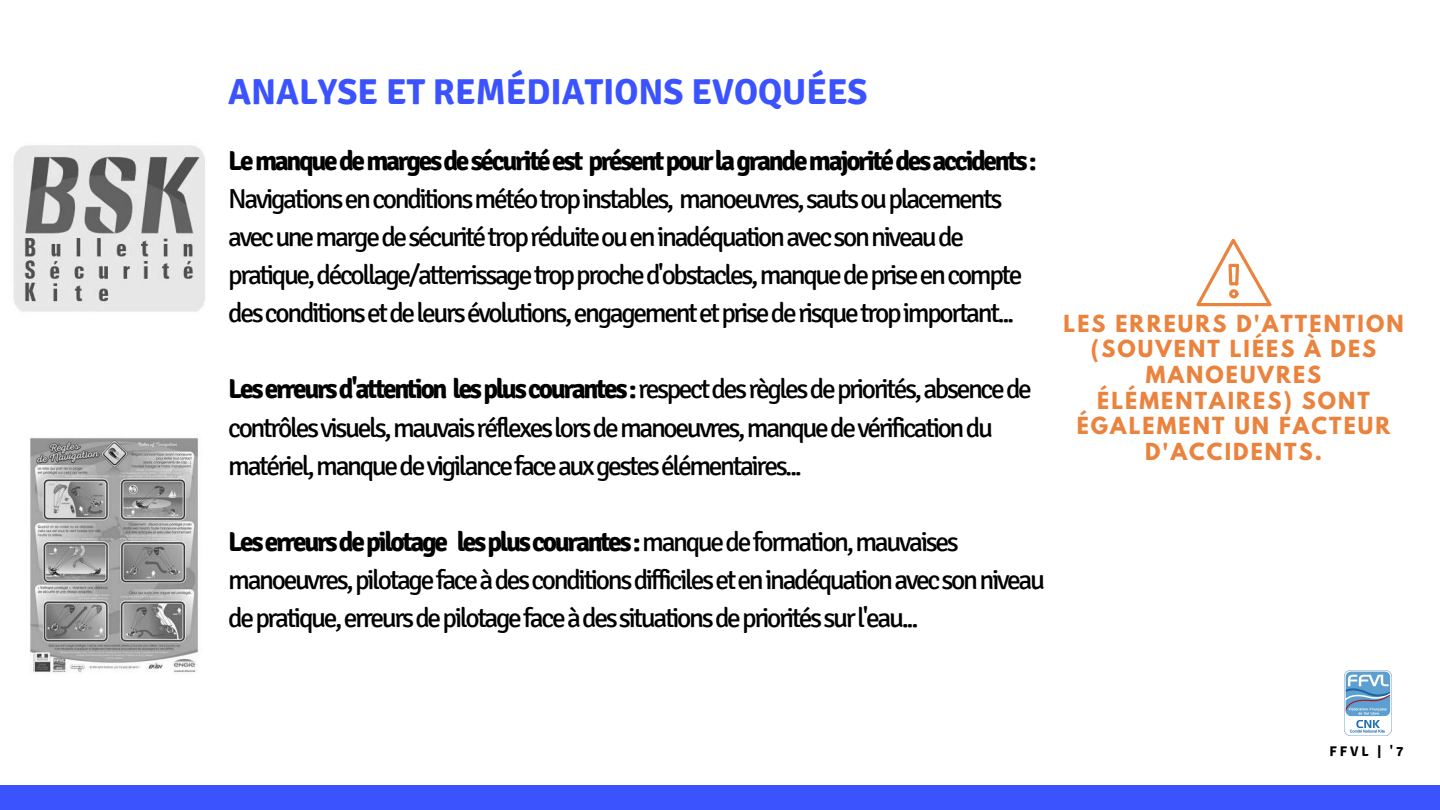
<style>
.page{position:relative;width:1440px;height:810px;background:#fff}
.page>*{position:absolute;margin:0;border:0;box-sizing:border-box;transform-origin:0 0}
.t1{font:700 36px "Signika";color:#3b53ff}
.t2{font:27.4px/38.1px "Signika";letter-spacing:-.085em;color:#000}
.t3{font:700 27.4px "Signika";letter-spacing:-.085em;color:#000}
.t4{font:700 20.9px/25.6px "League Spartan";letter-spacing:.1em;color:#ea833d;text-align:center}
.t5{font:700 14px "Signika";color:#000}
.s1{font-weight:700}
</style>
<div class="page">
<img style="left:13px;top:145px;width:192px;height:167px">
<img style="left:30px;top:437px;width:169px;height:236px">
<div style="left:0;top:785px;width:1440px;height:25px;background:#3b53ff"></div>
<svg style="left:1196px;top:239px;width:75px;height:67px"></svg>
<img style="left:1344px;top:671px;width:48px;height:64px">
<h1 class="t1" style="left:228px;top:70px;width:641px">ANALYSE ET REMÉDIATIONS EVOQUÉES</h1>
<p class="t3" style="left:228px;top:144px;width:810px">Lemanquedemargesdesécuritéest présentpourlagrandemajoritédesaccidents:</p>
<p class="t2" style="left:228px;top:180px;width:796px">Navigationsenconditionsmétéotropinstables, manoeuvres,sautsouplacements avecunemargedesécuritétropréduiteoueninadéquationavecsonniveaude pratique,décollage/atterrissagetropproched'obstacles,manquedepriseencompte desconditionsetdeleursévolutions,engagementetprisederisquetropimportant...</p>
<p class="t2" style="left:228px;top:370px;width:805px"><span class="s1">Leserreursd'attention lespluscourantes:</span>respectdesrèglesdepriorités,absencede contrôlesvisuels,mauvaisréflexeslorsdemanoeuvres,manquedevérificationdu matériel,manquedevigilancefaceauxgestesélémentaires...</p>
<p class="t2" style="left:228px;top:523px;width:818px"><span class="s1">Leserreursdepilotage lespluscourantes:</span>manquedeformation,mauvaises manoeuvres,pilotagefaceàdesconditionsdifficileseteninadéquationavecsonniveau depratique,erreursdepilotagefaceàdessituationsdeprioritéssurl'eau...</p>
<p class="t4" style="left:1064px;top:313px;width:342px">LES ERREURS D'ATTENTION (SOUVENT LIÉES À DES<br>MANOEUVRES<br>ÉLÉMENTAIRES) SONT<br>ÉGALEMENT UN FACTEUR<br>D'ACCIDENTS.</p>
<p class="t5" style="left:1330px;top:743px;width:75px">FFVL | '7</p>
</div>
